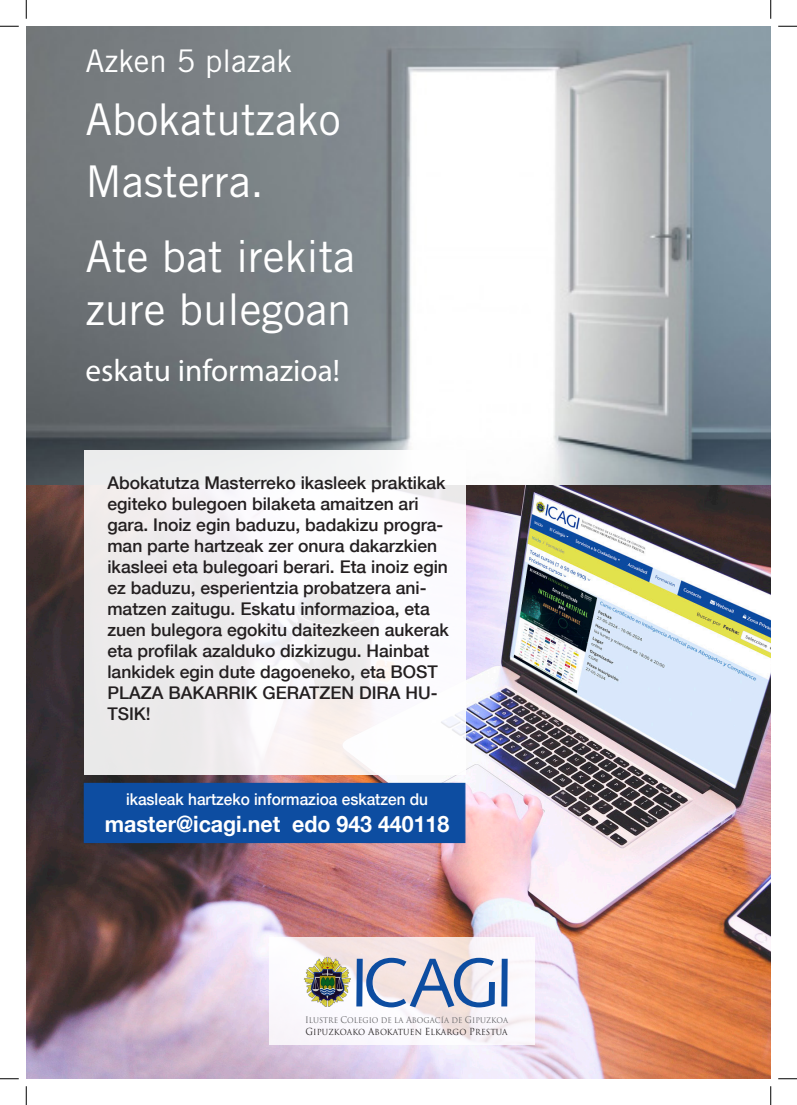
<style>
.page{position:relative;width:797px;height:1105px;background:#fff}
.page>*{position:absolute;margin:0;border:0;box-sizing:border-box;transform-origin:0 0}
.TITULAR{font:43.75px/62.5px "Trade Gothic";color:#fff}
.TITULAR-2{font:31.25px "Myriad Pro";color:#fff}
.TITULAR-3{font:31.25px "Trade Gothic";color:#fff}
.t1{font:700 22.5px "Helvetica Neue";color:#fff;scale:.95 1}
.t2{font:500 17.5px/21px "Helvetica Neue";color:#231f20}
.t3{font:500 16.25px "Helvetica Neue";color:#fff;scale:.95 1}
.t4{font:8.12px "Trajan Pro";letter-spacing:.015em;color:#231f20;scale:.95 1}
.t5{font:7.62px "Trajan Pro";letter-spacing:.005em;color:#636366;scale:.95 1}
.s1{font-size:8.88px}
.s2{font-size:9.5px}
</style>
<div class="page">
<img style="left:27px;top:26px;width:743px;height:460px">
<img style="left:26px;top:486px;width:744px;height:593px">
<div style="left:84px;top:450px;width:381px;height:324px;background:linear-gradient(to right,#eae8e9,#fefdff)"></div>
<div style="left:84px;top:783px;width:381px;height:60px;background:#0d4da1"></div>
<svg style="left:269px;top:937px;width:265px;height:108px"></svg>
<svg style="left:356px;top:958px;width:139px;height:49px;background:#acb7cf"></svg>
<svg style="left:501px;top:959px;width:6px;height:47px"></svg>
<svg style="left:0;top:25px;width:19px;height:2px"></svg>
<svg style="left:778px;top:25px;width:19px;height:2px"></svg>
<svg style="left:0;top:1078px;width:19px;height:1px"></svg>
<svg style="left:778px;top:1078px;width:19px;height:1px"></svg>
<svg style="left:25px;top:0;width:2px;height:19px"></svg>
<svg style="left:25px;top:1086px;width:2px;height:19px"></svg>
<svg style="left:770px;top:0;width:1px;height:19px"></svg>
<svg style="left:770px;top:1086px;width:1px;height:19px"></svg>
<p class="TITULAR-3" style="left:85px;top:42px;width:208px">Azken 5 plazak</p>
<p class="TITULAR" style="left:85px;top:87px;width:257px">Abokatutzako<br>Masterra.</p>
<p class="TITULAR" style="left:85px;top:230px;width:271px;line-height:52.5px">Ate bat irekita zure bulegoan</p>
<p class="TITULAR-2" style="left:85px;top:351px;width:256px">eskatu informazioa!</p>
<p class="t2" style="left:107px;top:471px;width:343px">Abokatutza Masterreko ikasleek praktikak egiteko bulegoen bilaketa amaitzen ari gara. Inoiz egin baduzu, badakizu progra&shy;man parte hartzeak zer onura dakarzkien ikasleei eta bulegoari berari. Eta inoiz egin ez baduzu, esperientzia probatzera ani&shy;matzen zaitugu. Eskatu informazioa, eta zuen bulegora egokitu daitezkeen aukerak eta profilak azalduko dizkizugu. Hainbat lankidek egin dute dagoeneko, eta BOST PLAZA BAKARRIK GERATZEN DIRA HU-TSIK!</p>
<p class="t3" style="left:126px;top:786px;width:319px">ikasleak hartzeko informazioa eskatzen du</p>
<p class="t1" style="left:105px;top:806px;width:364px">master@icagi.net edo 943 440118</p>
<p class="t5" style="left:305px;top:1015px;width:215px"><span class="s1">I</span>LUSTRE <span class="s1">C</span>OLEGIO DE LA <span class="s1">A</span>BOGACÍA DE <span class="s1">G</span>IPUZKOA</p>
<p class="t4" style="left:305px;top:1026px;width:214px"><span class="s2">G</span>IPUZKOAKO <span class="s2">A</span>BOKATUEN <span class="s2">E</span>LKARGO <span class="s2">P</span>RESTUA</p>
</div>
